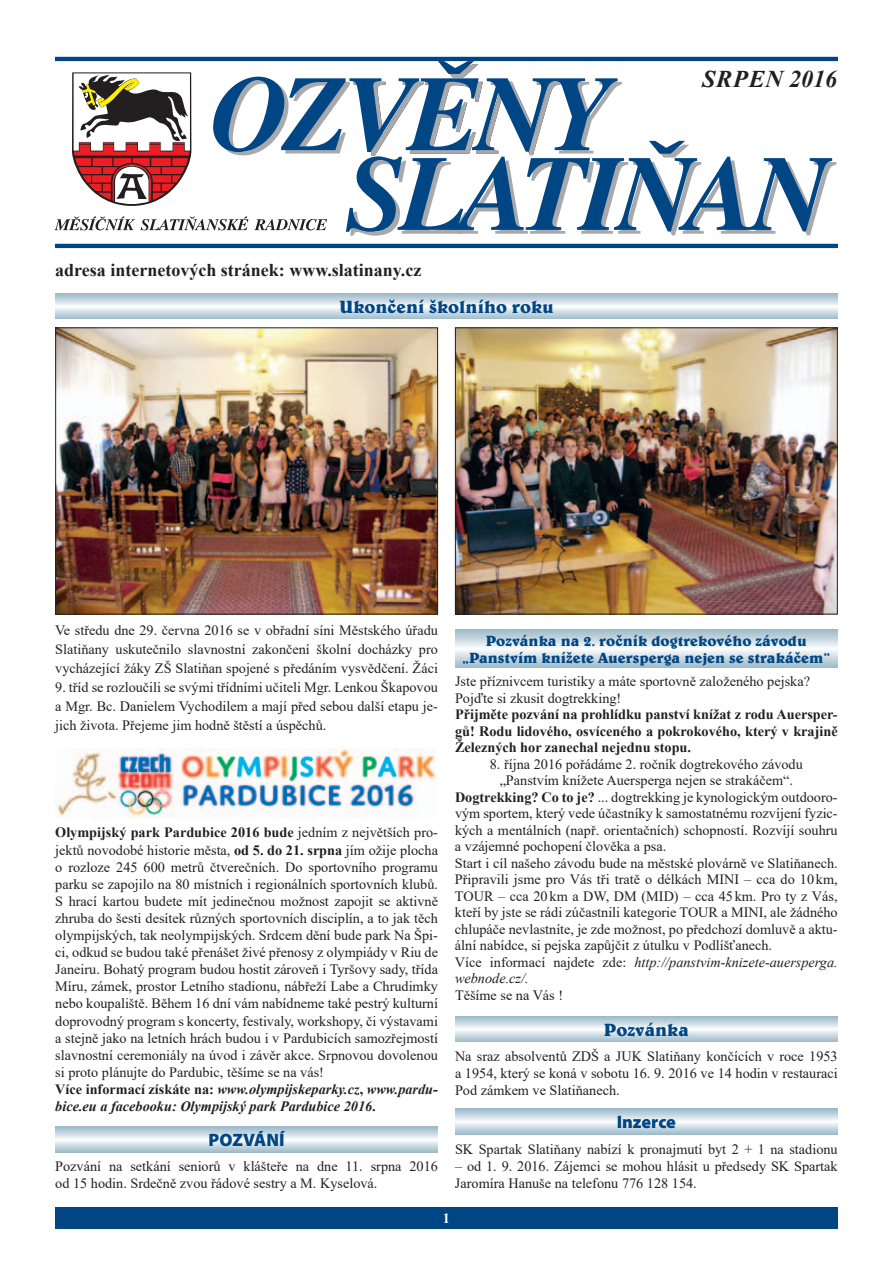
<style>
.page{position:relative;width:893px;height:1263px;background:#fff}
.page>*{position:absolute;margin:0;border:0;box-sizing:border-box;transform-origin:0 0}
.t1{font:italic 700 24px "Times New Roman";letter-spacing:.035em;color:#231f20}
.t2{font:700 18px "Times New Roman";color:#231f20}
.t3{font:700 18px "Belwe AT";color:#004684}
.t4{font:900 18px "Myriad Pro";color:#004684}
.t5{font:700 15px/16.5px "Belwe AT";color:#004684;text-align:center}
.t6{font:14.25px/17.1px "Times New Roman";color:#231f20}
.t7{font:700 14.25px/16.5px "Times New Roman";color:#231f20;text-align:justify}
.t8{font:italic 14.25px "Times New Roman";color:#231f20}
.t9{font:700 14.25px "Times New Roman";color:#fff}
.s1{font-weight:700}
.s2{font-weight:700;font-style:italic}
.s3{font-style:normal}
</style>
<div class="page">
<div style="left:55px;top:1208px;width:783px;height:21px;background:#004684"></div>
<svg style="left:55px;top:56px;width:783px;height:193px"></svg>
<hr style="left:55px;top:57px;width:783px;height:4px;background:#004684">
<hr style="left:55px;top:244px;width:783px;height:4px;background:#004684">
<svg style="left:55px;top:61px;width:781px;height:175px"></svg>
<svg style="left:55px;top:293px;width:783px;height:26px;background:#c9d9e2"></svg>
<img style="left:57px;top:329px;width:379px;height:283px">
<div style="left:55px;top:327px;width:383px;height:287px;border:1px solid #231f20"></div>
<img style="left:457px;top:329px;width:379px;height:283px">
<div style="left:455px;top:327px;width:383px;height:287px;border:1px solid #231f20"></div>
<img style="left:55px;top:748px;width:381px;height:70px">
<svg style="left:455px;top:629px;width:383px;height:39px;background:#c9d9e1"></svg>
<svg style="left:455px;top:1016px;width:383px;height:25px"></svg>
<svg style="left:455px;top:1108px;width:383px;height:26px"></svg>
<svg style="left:55px;top:1126px;width:383px;height:26px"></svg>
<p class="t2" style="left:55px;top:257px;width:368px">adresa internetových stránek: www.slatinany.cz</p>
<p class="t3" style="left:339px;top:296px;width:216px">Ukončení školního roku</p>
<h1 class="t1" style="left:702px;top:63px;width:137px">SRPEN 2016</h1>
<p class="t6" style="left:55px;top:620px;width:384px;line-height:19px;text-align:justify">Ve středu dne 29. června 2016 se v obřadní síni Městského úřadu Slatiňany uskutečnilo slavnostní zakončení školní docházky pro vycházející žáky ZŠ Slatiňan spojené s předáním vysvědčení. Žáci</p>
<p class="t6" style="left:55px;top:677px;width:384px;line-height:19px;text-align:justify">9. tříd se rozloučili se svými třídními učiteli Mgr. Lenkou Škapovou a Mgr. Bc. Danielem Vychodilem a mají před sebou další etapu je&shy;jich života. Přejeme jim hodně štěstí a úspěchů.</p>
<p class="t6" style="left:55px;top:824px;width:384px"><span class="s1">Olympijský park Pardubice 2016 bude</span> jedním z největších pro&shy;jektů novodobé historie města, <span class="s1">od 5. do 21. srpna</span> jím ožije plocha o rozloze 245 600 metrů čtverečních. Do sportovního programu parku se zapojilo na 80 místních i regionálních sportovních klubů.<br>S hrací kartou budete mít jedinečnou možnost zapojit se aktivně zhruba do šesti desítek různých sportovních disciplín, a to jak těch olympijských, tak neolympijských. Srdcem dění bude park Na Špi&shy;ci, odkud se budou také přenášet živé přenosy z olympiády v Riu de Janeiru. Bohatý program budou hostit zároveň i Tyršovy sady, třída Míru, zámek, prostor Letního stadionu, nábřeží Labe a Chrudimky nebo koupaliště. Během 16 dní vám nabídneme také pestrý kulturní doprovodný program s koncerty, festivaly, workshopy, či výstavami a stejně jako na letních hrách budou i v Pardubicích samozřejmostí slavnostní ceremoniály na úvod i závěr akce. Srpnovou dovolenou si proto plánujte do Pardubic, těšíme se na vás!<br><span class="s1">Více informací získáte na:</span> <span class="s2">www.olympijskeparky.cz</span><span class="s1">,</span> <span class="s2">www.pardu&shy;bice.eu a facebooku: Olympijský park Pardubice 2016</span><span class="s1">.</span></p>
<p class="t4" style="left:209px;top:1128px;width:78px">POZVÁNÍ</p>
<p class="t6" style="left:55px;top:1157px;width:384px">Pozvání na setkání seniorů v klášteře na dne 11. srpna 2016 od 15 hodin. Srdečně zvou řádové sestry a M. Kyselová.</p>
<p class="t5" style="left:462px;top:632px;width:370px">Pozvánka na 2. ročník dogtrekového závodu „Panstvím knížete Auersperga nejen se strakáčem“</p>
<p class="t6" style="left:455px;top:672px;width:356px;line-height:16.5px">Jste příznivcem turistiky a máte sportovně založeného pejska?<br>Pojďte si zkusit dogtrekking!</p>
<p class="t7" style="left:455px;top:706px;width:384px">Přijměte pozvání na prohlídku panství knížat z rodu Auersper&shy;gů! Rodu lidového, osvíceného a pokrokového, který v krajině Železných hor zanechal nejednu stopu.</p>
<p class="t6" style="left:490px;top:755px;width:315px">8. října 2016 pořádáme 2. ročník dogtrekového závodu</p>
<p class="t6" style="left:500px;top:771px;width:295px">„Panstvím knížete Auersperga nejen se strakáčem“.</p>
<p class="t6" style="left:455px;top:788px;width:384px"><span class="s1">Dogtrekking? Co to je?</span> ... dogtrekking je kynologickým outdooro-</p>
<p class="t6" style="left:455px;top:804px;width:384px">vým sportem, který vede účastníky k samostatnému rozvíjení fyzic-</p>
<p class="t6" style="left:455px;top:821px;width:384px">kých a mentálních (např. orientačních) schopností. Rozvíjí souhru</p>
<p class="t6" style="left:455px;top:837px;width:213px">a vzájemné pochopení člověka a psa.</p>
<p class="t6" style="left:455px;top:854px;width:384px">Start i cíl našeho závodu bude na městské plovárně ve Slatiňanech.</p>
<p class="t6" style="left:455px;top:870px;width:384px">Připravili jsme pro Vás tři tratě o délkách MINI – cca do 10 km,</p>
<p class="t6" style="left:455px;top:887px;width:384px">TOUR – cca 20km a DW, DM (MID) – cca 45 km. Pro ty z Vás,</p>
<p class="t6" style="left:455px;top:903px;width:384px">kteří by jste se rádi zúčastnili kategorie TOUR a MINI, ale žádného</p>
<p class="t6" style="left:455px;top:920px;width:384px">chlupáče nevlastníte, je zde možnost, po předchozí domluvě a aktu-</p>
<p class="t6" style="left:455px;top:936px;width:319px">ální nabídce, si pejska zapůjčit z útulku v Podlíšťanech.</p>
<p class="t8" style="left:455px;top:952px;width:384px"><span class="s3">Více informací najdete zde:</span> http://panstvim-knizete-auersperga.</p>
<p class="t8" style="left:455px;top:968px;width:75px">webnode.cz/.</p>
<p class="t6" style="left:455px;top:986px;width:110px">Těšíme se na Vás !</p>
<p class="t3" style="left:604px;top:1018px;width:87px">Pozvánka</p>
<p class="t6" style="left:455px;top:1047px;width:384px;text-align:justify">Na sraz absolventů ZDŠ a JUK Slatiňany končících v roce 1953 a 1954, který se koná v sobotu 16. 9. 2016 ve 14 hodin v restauraci Pod zámkem ve Slatiňanech.</p>
<p class="t4" style="left:617px;top:1110px;width:61px">Inzerce</p>
<p class="t6" style="left:455px;top:1140px;width:384px">SK Spartak Slatiňany nabízí k pronajmutí byt 2 + 1 na stadionu</p>
<p class="t6" style="left:455px;top:1157px;width:384px">– od 1. 9. 2016. Zájemci se mohou hlásit u předsedy SK Spartak<br>Jaromíra Hanuše na telefonu 776 128 154.</p>
<p class="t9" style="left:443px;top:1208px;width:9px">1</p>
</div>
